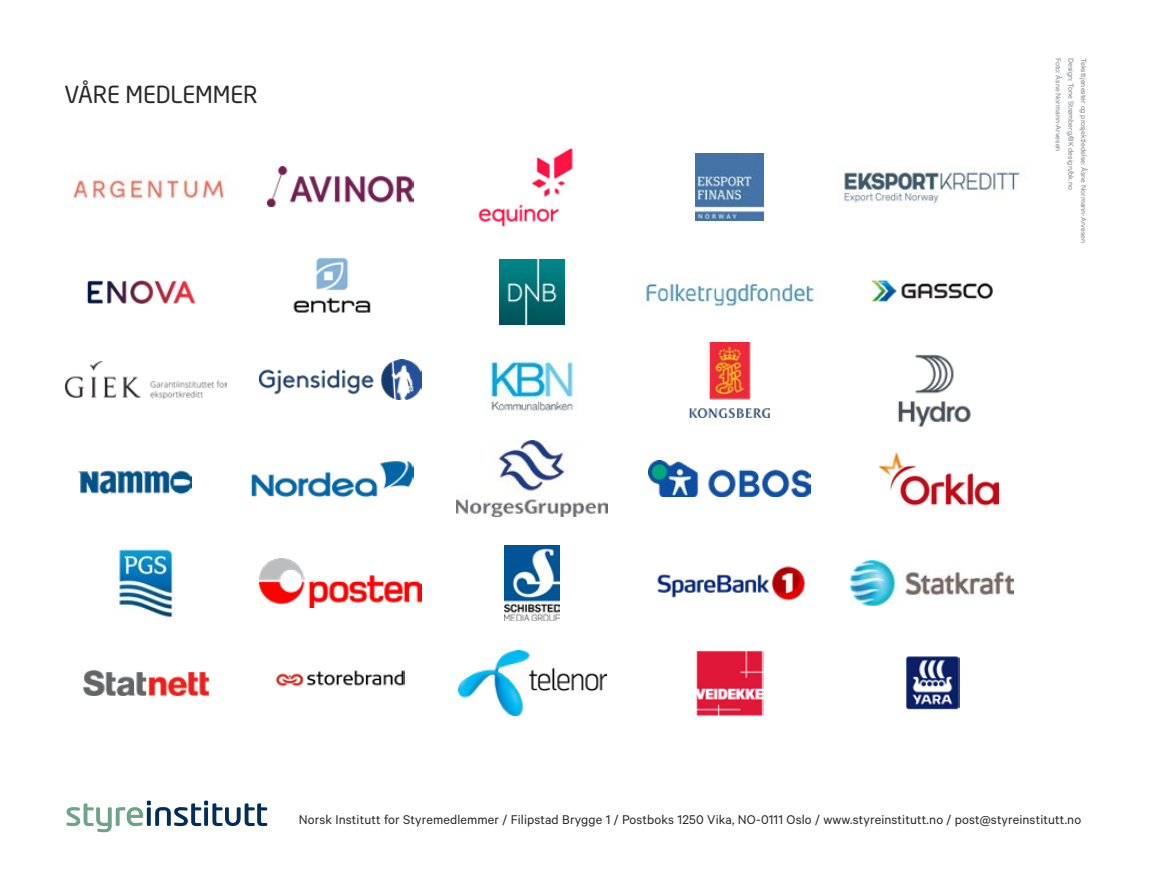
<style>
.page{position:relative;width:1149px;height:893px;background:#fff}
.page>*{position:absolute;margin:0;border:0;box-sizing:border-box;transform-origin:0 0}
.t1{font:23.25px "Neo Sans Std";letter-spacing:-.005em;color:#292829}
.t2{font:14.25px "Calibre";letter-spacing:.01em;color:#292829}
.t3{font:8.25px "Calibre";color:#808285}
</style>
<div class="page">
<svg style="left:66px;top:801px;width:201px;height:31px"></svg>
<img style="left:73px;top:178px;width:151px;height:23px">
<img style="left:87px;top:280px;width:109px;height:24px">
<img style="left:64px;top:361px;width:163px;height:37px">
<img style="left:79px;top:470px;width:112px;height:25px">
<img style="left:115px;top:547px;width:58px;height:74px">
<img style="left:83px;top:670px;width:125px;height:25px">
<img style="left:267px;top:167px;width:146px;height:40px">
<img style="left:293px;top:257px;width:78px;height:56px">
<img style="left:259px;top:360px;width:162px;height:40px">
<img style="left:251px;top:461px;width:162px;height:35px">
<img style="left:259px;top:558px;width:162px;height:50px">
<img style="left:276px;top:670px;width:129px;height:17px">
<img style="left:499px;top:259px;width:65px;height:65px">
<img style="left:478px;top:148px;width:95px;height:79px">
<img style="left:898px;top:354px;width:73px;height:74px">
<img style="left:456px;top:441px;width:151px;height:75px">
<img style="left:504px;top:545px;width:55px;height:76px">
<img style="left:458px;top:650px;width:148px;height:65px">
<img style="left:695px;top:153px;width:67px;height:67px">
<img style="left:645px;top:281px;width:169px;height:27px">
<img style="left:490px;top:355px;width:84px;height:56px">
<img style="left:648px;top:461px;width:162px;height:35px">
<img style="left:657px;top:566px;width:148px;height:35px">
<img style="left:696px;top:650px;width:66px;height:66px">
<img style="left:844px;top:166px;width:176px;height:37px">
<img style="left:871px;top:279px;width:122px;height:24px">
<img style="left:689px;top:342px;width:79px;height:75px">
<img style="left:879px;top:452px;width:119px;height:54px">
<img style="left:850px;top:561px;width:163px;height:44px">
<img style="left:906px;top:656px;width:52px;height:54px">
<h1 class="t1" style="left:64px;top:80px;width:195px">VÅRE MEDLEMMER</h1>
<p class="t3" style="left:1088px;top:58px;width:187px;rotate:90deg">Teksttjenester og prosjektledelse: Åsne Normann-Arvesen</p>
<p class="t3" style="left:1062px;top:58px;width:95px;rotate:90deg">Foto: Åsne Normann-Arvesen</p>
<p class="t3" style="left:1075px;top:58px;width:134px;rotate:90deg">Design: Tone Strømberg/BK design/bk.no</p>
<p class="t2" style="left:298px;top:811px;width:783px">Norsk Institutt for Styremedlemmer / Filipstad Brygge 1 / Postboks 1250 Vika, NO-0111 Oslo / www.styreinstitutt.no / post@styreinstitutt.no</p>
</div>
